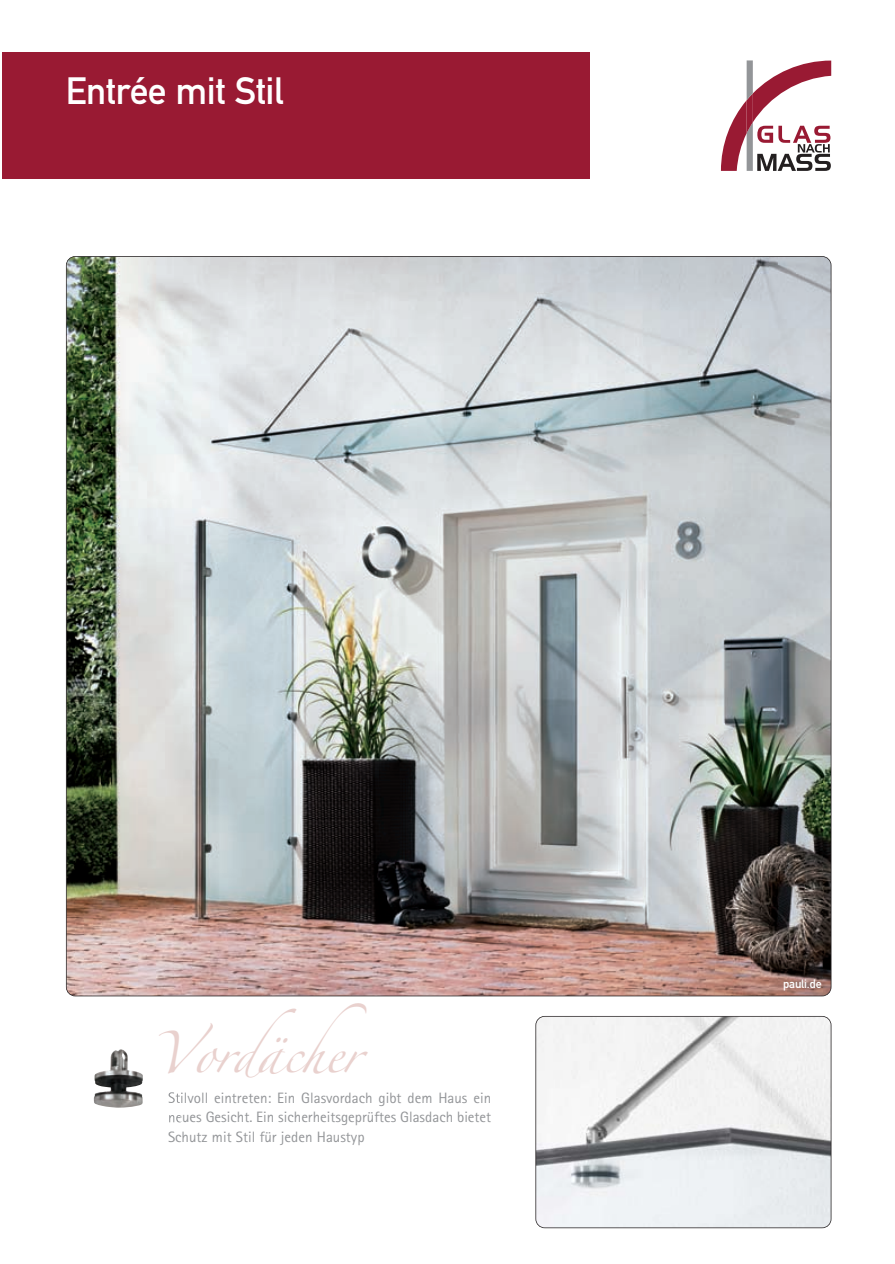
<style>
.page{position:relative;width:895px;height:1264px;background:#fff}
.page>*{position:absolute;margin:0;border:0;box-sizing:border-box;transform-origin:0 0}
.t1{font:37.5px "DIN Mittelschrift";letter-spacing:-.015em;color:#fff}
.t2{font:37.5px "Zapfino";letter-spacing:-.03em;color:#e9d1ce}
.t3{font:15px/19.5px "Rotis Sans Serif";color:#939598;text-align:justify}
.t4{font:12px "DIN Mittelschrift";letter-spacing:-.015em;color:#fff}
</style>
<div class="page">
<img style="left:66px;top:256px;width:765px;height:740px">
<svg style="left:169px;top:1092px;width:11px;height:10px"></svg>
<svg style="left:169px;top:1115px;width:12px;height:7px"></svg>
<img style="left:94px;top:1049px;width:49px;height:58px">
<div style="left:2px;top:53px;width:589px;height:126px;background:#991a33"></div>
<svg style="left:721px;top:60px;width:110px;height:111px"></svg>
<svg style="left:535px;top:1016px;width:296px;height:212px"></svg>
<h1 class="t1" style="left:66px;top:69px;width:219px">Entrée mit Stil</h1>
<h1 class="t2" style="left:153px;top:1037px;width:215px">Vordächer</h1>
<p class="t3" style="left:168px;top:1087px;width:325px">Stilvoll eintreten: Ein Glasvordach gibt dem Haus ein neues Gesicht. Ein sicherheitsgeprüftes Glasdach bietet Schutz mit Stil für jeden Haustyp</p>
<p class="t4" style="left:783px;top:977px;width:40px">pauli.de</p>
</div>
